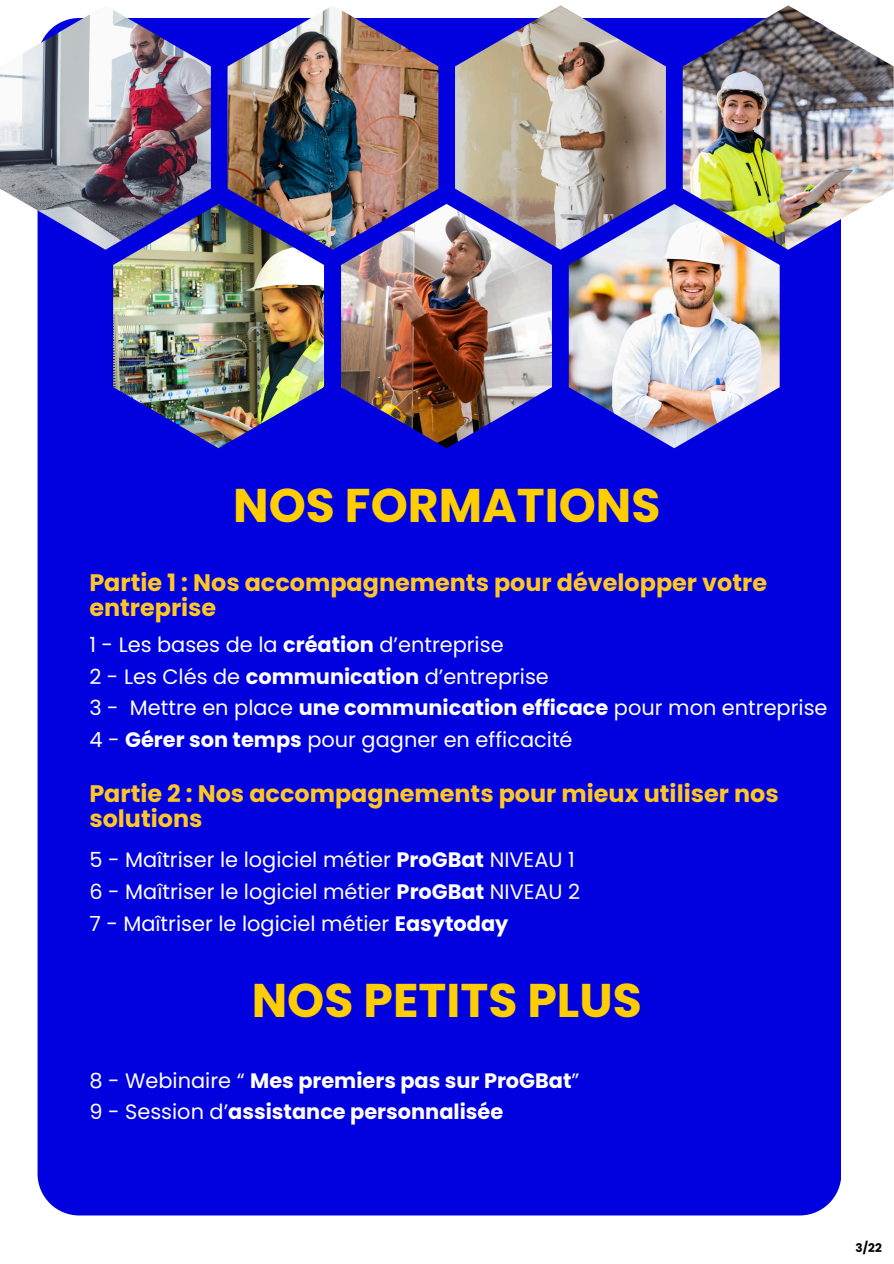
<style>
.page{position:relative;width:894px;height:1264px;background:#fff}
.page>*{position:absolute;margin:0;border:0;box-sizing:border-box;transform-origin:0 0}
.t1{font:700 47.25px "Poppins";color:#ffce00}
.t2{font:700 23.85px/24.8px "Poppins";color:#ffc726}
.t3{font:20.85px "Poppins";color:#fff}
.t4{font:700 20.85px "Poppins";color:#fff}
.t5{font:700 11.85px "Poppins";color:#000}
.s1{font-weight:700}
.s2{font-weight:400}
</style>
<div class="page">
<div style="left:38px;top:18px;width:803px;height:1197px;background:#0001de"></div>
<img style="left:0;top:10px;width:211px;height:240px">
<img style="left:341px;top:204px;width:211px;height:244px">
<img style="left:113px;top:204px;width:211px;height:244px">
<img style="left:455px;top:5px;width:210px;height:245px">
<img style="left:568px;top:204px;width:211px;height:244px">
<img style="left:682px;top:5px;width:211px;height:245px">
<img style="left:227px;top:7px;width:211px;height:242px">
<h1 class="t1" style="left:233px;top:472px;width:429px">NOS FORMATIONS</h1>
<h3 class="t2" style="left:89px;top:570px;width:679px">Partie 1 : Nos accompagnements pour développer votre entreprise</h3>
<h3 class="t3" style="left:89px;top:630px;width:415px">1 - Les bases de la <span class="s1">création</span> d’entreprise</h3>
<h2 class="t3" style="left:89px;top:661px;width:461px">2 - Les Clés de <span class="s1">communication</span> d’entreprise</h2>
<h3 class="t3" style="left:89px;top:693px;width:739px">3 - Mettre en place <span class="s1">une communication efficace</span> pour mon entreprise</h3>
<h3 class="t3" style="left:89px;top:725px;width:484px">4 - <span class="s1">Gérer son temps</span> pour gagner en efficacité</h3>
<h2 class="t2" style="left:89px;top:781px;width:690px">Partie 2 : Nos accompagnements pour mieux utiliser nos solutions</h2>
<h3 class="t3" style="left:89px;top:845px;width:487px">5 - Maîtriser le logiciel métier <span class="s1">ProGBat</span> NIVEAU 1</h3>
<h1 class="t3" style="left:89px;top:877px;width:492px">6 - Maîtriser le logiciel métier <span class="s1">ProGBat</span> NIVEAU 2</h1>
<h3 class="t3" style="left:89px;top:909px;width:420px">7 - Maîtriser le logiciel métier <span class="s1">Easytoday</span></h3>
<h3 class="t1" style="left:252px;top:967px;width:391px">NOS PETITS PLUS</h3>
<h3 class="t4" style="left:89px;top:1066px;width:491px"><span class="s2">8 - Webinaire “</span> Mes premiers pas sur ProGBat<span class="s2">”</span></h3>
<p class="t4" style="left:89px;top:1097px;width:415px"><span class="s2">9 - Session d’</span>assistance personnalisée</p>
<h3 class="t5" style="left:855px;top:1239px;width:28px">3/22</h3>
</div>
